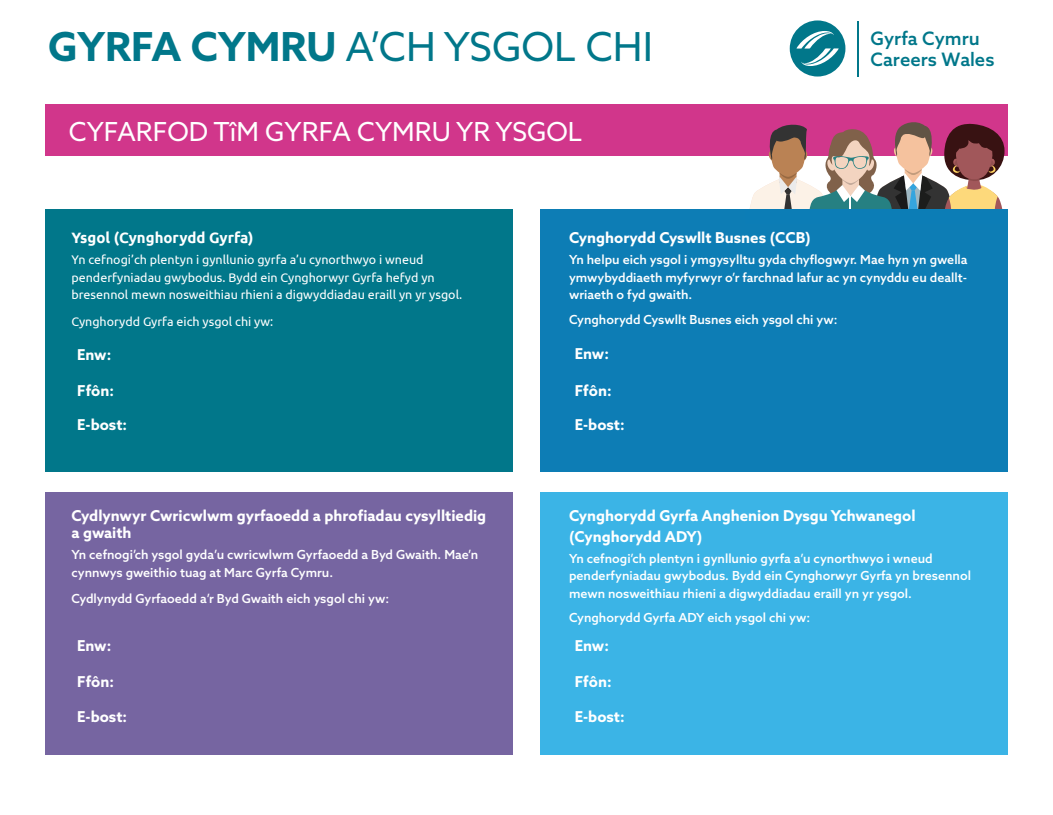
<style>
.page{position:relative;width:1053px;height:815px;background:#fff}
.page>*{position:absolute;margin:0;border:0;box-sizing:border-box;transform-origin:0 0}
.t1{font:40px "Azo Sans";color:#01778a}
.t2{font:26.25px "Azo Sans";color:#fff}
.t3{font:500 18.5px/21.4px "Azo Sans";color:#01778a}
.t4{font:700 15px/17.5px "Azo Sans";color:#fff}
.t5{font:700 15px "Ubuntu";color:#fff}
.t6{font:500 12.5px/17.5px "Azo Sans";color:#fff}
.t7{font:12.5px/17.5px "Ubuntu";color:#fff}
.s1{font-weight:700}
</style>
<div class="page">
<div style="left:45px;top:105px;width:962px;height:51px;background:#d1368b"></div>
<div style="left:45px;top:209px;width:468px;height:262px;background:#01778a"></div>
<div style="left:45px;top:492px;width:468px;height:262px;background:#7665a1"></div>
<div style="left:540px;top:492px;width:467px;height:262px;background:#3bb4e6"></div>
<div style="left:540px;top:209px;width:467px;height:262px;background:#0d7db5"></div>
<hr style="left:857px;top:21px;width:2px;height:55px;background:#01778a">
<svg style="left:789px;top:20px;width:56px;height:57px"></svg>
<svg style="left:749px;top:122px;width:255px;height:87px"></svg>
<h1 class="t1" style="left:48px;top:20px;width:606px"><span class="s1">GYRFA CYMRU</span> A’CH YSGOL CHI</h1>
<h3 class="t3" style="left:870px;top:27px;width:125px">Gyrfa Cymru<br>Careers Wales</h3>
<h2 class="t2" style="left:69px;top:114px;width:515px">CYFARFOD TîM GYRFA CYMRU YR YSGOL</h2>
<p class="t5" style="left:71px;top:229px;width:184px">Ysgol (Cynghorydd Gyrfa)</p>
<p class="t7" style="left:71px;top:251px;width:392px">Yn cefnogi’ch plentyn i gynllunio gyrfa a’u cynorthwyo i wneud penderfyniadau gwybodus. Bydd ein Cynghorwyr Gyrfa hefyd yn bresennol mewn nosweithiau rhieni a digwyddiadau eraill yn yr ysgol.</p>
<p class="t7" style="left:71px;top:312px;width:203px">Cynghorydd Gyrfa eich ysgol chi yw:</p>
<p class="t4" style="left:569px;top:229px;width:243px">Cynghorydd Cyswllt Busnes (CCB)</p>
<p class="t6" style="left:569px;top:251px;width:400px;text-align:justify">Yn helpu eich ysgol i ymgysylltu gyda chyflogwyr. Mae hyn yn gwella ymwybyddiaeth myfyrwyr o’r farchnad lafur ac yn cynyddu eu deallt&shy;wriaeth o fyd gwaith.</p>
<p class="t6" style="left:569px;top:310px;width:270px">Cynghorydd Cyswllt Busnes eich ysgol chi yw:</p>
<p class="t4" style="left:77px;top:346px;width:36px">Enw:</p>
<p class="t4" style="left:574px;top:345px;width:36px">Enw:</p>
<p class="t4" style="left:77px;top:381px;width:38px">Ffôn:</p>
<p class="t4" style="left:574px;top:381px;width:38px">Ffôn:</p>
<p class="t4" style="left:77px;top:416px;width:51px">E-bost:</p>
<p class="t4" style="left:574px;top:416px;width:51px">E-bost:</p>
<p class="t4" style="left:71px;top:506px;width:416px">Cydlynwyr Cwricwlwm gyrfaoedd a phrofiadau cysylltiedig a gwaith</p>
<p class="t6" style="left:71px;top:546px;width:408px">Yn cefnogi’ch ysgol gyda’u cwricwlwm Gyrfaoedd a Byd Gwaith. Mae’n cynnwys gweithio tuag at Marc Gyrfa Cymru.</p>
<p class="t6" style="left:71px;top:590px;width:319px">Cydlynydd Gyrfaoedd a’r Byd Gwaith eich ysgol chi yw:</p>
<p class="t4" style="left:569px;top:505px;width:348px;line-height:21px">Cynghorydd Gyrfa Anghenion Dysgu Ychwanegol (Cynghorydd ADY)</p>
<p class="t6" style="left:569px;top:549px;width:403px">Yn cefnogi’ch plentyn i gynllunio gyrfa a’u cynorthwyo i wneud penderfyniadau gwybodus. Bydd ein Cynghorwyr Gyrfa yn bresennol mewn nosweithiau rhieni a digwyddiadau eraill yn yr ysgol.</p>
<p class="t6" style="left:569px;top:609px;width:243px">Cynghorydd Gyrfa ADY eich ysgol chi yw:</p>
<p class="t4" style="left:77px;top:637px;width:36px">Enw:</p>
<p class="t4" style="left:574px;top:637px;width:36px">Enw:</p>
<p class="t4" style="left:77px;top:673px;width:38px">Ffôn:</p>
<p class="t4" style="left:574px;top:673px;width:38px">Ffôn:</p>
<p class="t4" style="left:77px;top:707px;width:51px">E-bost:</p>
<p class="t4" style="left:574px;top:707px;width:51px">E-bost:</p>
</div>
